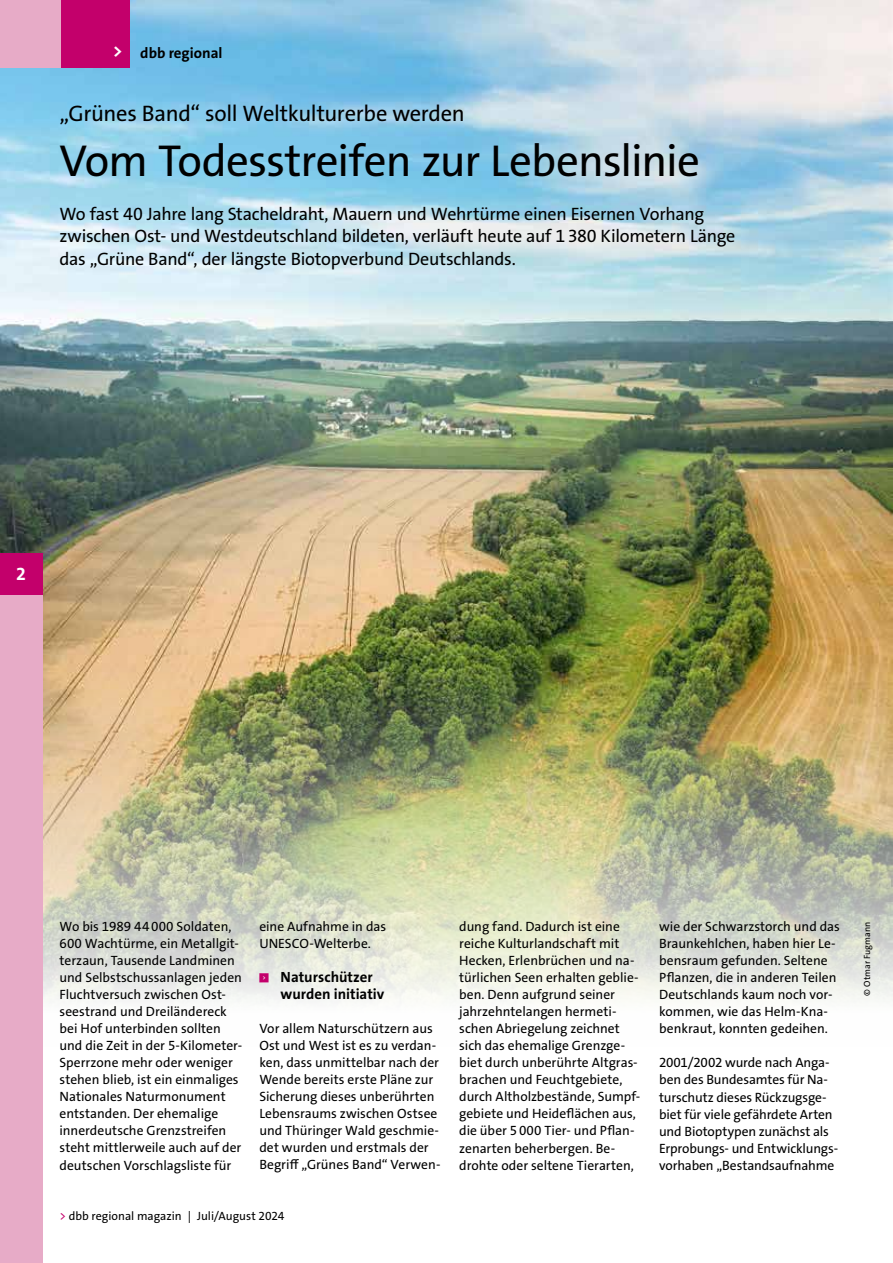
<style>
.page{position:relative;width:893px;height:1263px;background:#fff}
.page>*{position:absolute;margin:0;border:0;box-sizing:border-box;transform-origin:0 0}
.t1{font:45px "The Sans Os F";letter-spacing:-.02em;color:#000}
.t2{font:22.5px "The Sans Os F";letter-spacing:-.015em;color:#000}
.t3{font:18px/22.5px "The Sans Os F";letter-spacing:-.015em;color:#000}
.t4{font:700 18px "The Sans Os F";color:#fff}
.t5{font:700 15px "The Sans Os F";color:#000}
.t6{font:700 14.85px/17px "The Sans Os F";color:#000}
.t7{font:13.5px/17px "The Sans Os F";color:#000}
.t8{font:12px "The Sans Os F";color:#000}
.t9{font:9px "The Sans Os F";letter-spacing:.005em;color:#000}
.t10{font:5.85px "Top Numbers";color:#c3006b}
.s1{font-size:18px;color:#fff}
.s2{color:#c3006b}
</style>
<div class="page">
<img style="left:0;top:0;width:893px;height:1000px">
<div style="left:261px;top:973px;width:7px;height:9px;background:#fff"></div>
<div style="left:0;top:553px;width:43px;height:42px;background:#c3006b"></div>
<div style="left:0;top:0;width:130px;height:68px;background:#e7abc7"></div>
<div style="left:62px;top:0;width:68px;height:68px;background:#c3006b"></div>
<div style="left:0;top:595px;width:43px;height:668px;background:#e7abc7"></div>
<p class="t5" style="left:113px;top:44px;width:111px"><span class="s1">&gt;</span> dbb regional</p>
<h2 class="t2" style="left:60px;top:99px;width:407px">„Grünes Band“ soll Weltkulturerbe werden</h2>
<h1 class="t1" style="left:60px;top:132px;width:642px">Vom Todesstreifen zur Lebenslinie</h1>
<h3 class="t3" style="left:60px;top:203px;width:677px">Wo fast 40 Jahre lang Stacheldraht, Mauern und Wehrtürme einen Eisernen Vorhang zwischen Ost- und Westdeutschland bildeten, verläuft heute auf 1380 Kilometern Länge das „Grüne Band“, der längste Biotopverbund Deutschlands.</h3>
<h3 class="t4" style="left:16px;top:562px;width:11px">2</h3>
<p class="t7" style="left:60px;top:918px;width:184px">Wo bis 1989 44000 Soldaten,<br>600 Wachtürme, ein Metallgit&shy;terzaun, Tausende Landminen und Selbstschussanlagen jeden<br>Fluchtversuch zwischen Ost&shy;seestrand und Dreiländereck bei Hof unterbinden sollten und die Zeit in der 5-Kilometer-<br>Sperrzone mehr oder weniger stehen blieb, ist ein einmaliges<br>Nationales Naturmonument entstanden. Der ehemalige innerdeutsche Grenzstreifen steht mittlerweile auch auf der deutschen Vorschlagsliste für</p>
<p class="t7" style="left:259px;top:918px;width:128px">eine Aufnahme in das<br>UNESCO-Welterbe.</p>
<p class="t10" style="left:259px;top:973px;width:11px">&lt;</p>
<p class="t6" style="left:281px;top:969px;width:105px">Naturschützer wurden initiativ</p>
<p class="t7" style="left:259px;top:1020px;width:183px">Vor allem Naturschützern aus<br>Ost und West ist es zu verdan&shy;ken, dass unmittelbar nach der<br>Wende bereits erste Pläne zur<br>Sicherung dieses unberührten<br>Lebensraums zwischen Ostsee und Thüringer Wald geschmie&shy;det wurden und erstmals der<br>Begriff „Grünes Band“ Verwen-</p>
<p class="t8" style="left:60px;top:1208px;width:226px"><span class="s2">&gt;</span> dbb regional magazin | Juli/August 2024</p>
<p class="t7" style="left:459px;top:918px;width:183px">dung fand. Dadurch ist eine reiche Kulturlandschaft mit<br>Hecken, Erlenbrüchen und na&shy;türlichen Seen erhalten geblie&shy;ben. Denn aufgrund seiner jahrzehntelangen hermeti&shy;schen Abriegelung zeichnet sich das ehemalige Grenzge&shy;biet durch unberührte Altgras&shy;brachen und Feuchtgebiete, durch Altholzbestände, Sumpf&shy;gebiete und Heideflächen aus, die über 5000 Tier- und Pflan&shy;zenarten beherbergen. Be&shy;drohte oder seltene Tierarten,</p>
<p class="t7" style="left:659px;top:918px;width:182px">wie der Schwarzstorch und das<br>Braunkehlchen, haben hier Le&shy;bensraum gefunden. Seltene<br>Pflanzen, die in anderen Teilen<br>Deutschlands kaum noch vor&shy;kommen, wie das Helm-Kna&shy;benkraut, konnten gedeihen.</p>
<p class="t7" style="left:659px;top:1054px;width:181px">2001/2002 wurde nach Anga&shy;ben des Bundesamtes für Na&shy;turschutz dieses Rückzugsge&shy;biet für viele gefährdete Arten und Biotoptypen zunächst als<br>Erprobungs- und Entwicklungs&shy;vorhaben „Bestandsaufnahme</p>
<p class="t9" style="left:861px;top:996px;width:76px;rotate:-90deg">© Otmar Fugmann</p>
</div>
